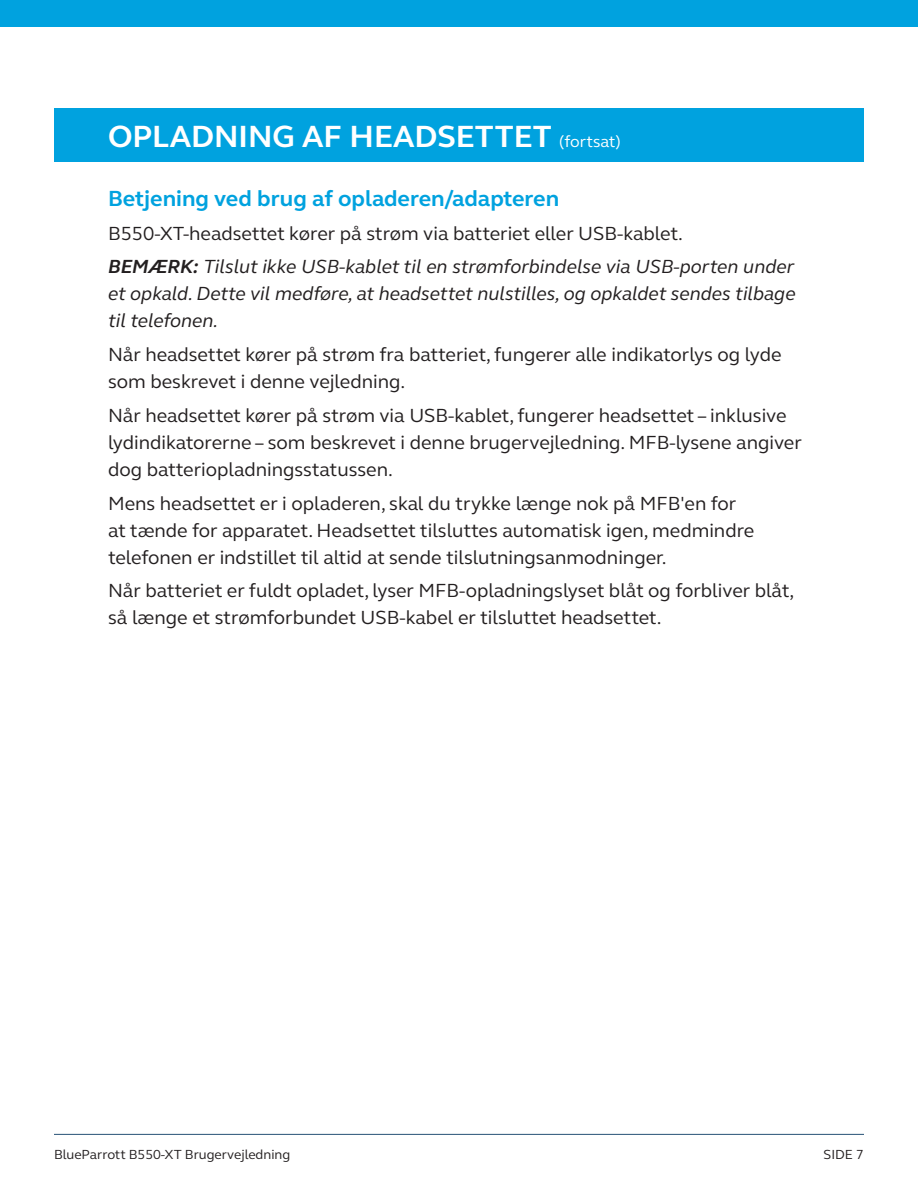
<style>
.page{position:relative;width:918px;height:1188px;background:#fff}
.page>*{position:absolute;margin:0;border:0;box-sizing:border-box;transform-origin:0 0}
.UG_Header{font:700 31.5px "GN Elliot";color:#fff}
.UG_Subhead{font:700 22.5px "GN Elliot";color:#00a2df}
.UG_Body_Copy{font:19.5px/27px "GN Elliot";color:#231f20}
.UG_Body_Copy-2{font:italic 19.5px/27px "GN Elliot";color:#231f20;text-align:justify}
.t1{font:13.5px "GN Elliot";color:#231f20}
.s1{font-weight:400;font-size:16.5px}
.s2{font-weight:700}
</style>
<div class="page">
<div style="left:0;top:0;width:918px;height:27px;background:#00a2df"></div>
<hr style="left:54px;top:1134px;width:810px;height:1px;background:#265176">
<div style="left:54px;top:108px;width:810px;height:54px;background:#00a2df"></div>
<p class="UG_Header" style="left:108px;top:115px;width:515px">OPLADNING AF HEADSETTET <span class="s1">(fortsat)</span></p>
<p class="UG_Subhead" style="left:108px;top:183px;width:453px">Betjening ved brug af opladeren/adapteren</p>
<p class="UG_Body_Copy" style="left:108px;top:219px;width:574px">B550-XT-headsettet kører på strøm via batteriet eller USB-kablet.</p>
<p class="UG_Body_Copy-2" style="left:108px;top:253px;width:689px"><span class="s2">BEMÆRK:</span> Tilslut ikke USB-kablet til en strømforbindelse via USB-porten under et opkald. Dette vil medføre, at headsettet nulstilles, og opkaldet sendes tilbage til telefonen.</p>
<p class="UG_Body_Copy" style="left:108px;top:341px;width:675px">Når headsettet kører på strøm fra batteriet, fungerer alle indikatorlys og lyde som beskrevet i denne vejledning.</p>
<p class="UG_Body_Copy" style="left:108px;top:401px;width:695px">Når headsettet kører på strøm via USB-kablet, fungerer headsettet – inklusive lydindikatorerne – som beskrevet i denne brugervejledning. MFB-lysene angiver dog batteriopladningsstatussen.</p>
<p class="UG_Body_Copy" style="left:108px;top:489px;width:648px">Mens headsettet er i opladeren, skal du trykke længe nok på MFB'en for at tænde for apparatet. Headsettet tilsluttes automatisk igen, medmindre telefonen er indstillet til altid at sende tilslutningsanmodninger.</p>
<p class="UG_Body_Copy" style="left:108px;top:577px;width:688px">Når batteriet er fuldt opladet, lyser MFB-opladningslyset blåt og forbliver blåt, så længe et strømforbundet USB-kabel er tilsluttet headsettet.</p>
<p class="t1" style="left:54px;top:1146px;width:238px">BlueParrott B550-XT Brugervejledning</p>
<p class="t1" style="left:824px;top:1146px;width:42px">SIDE 7</p>
</div>
